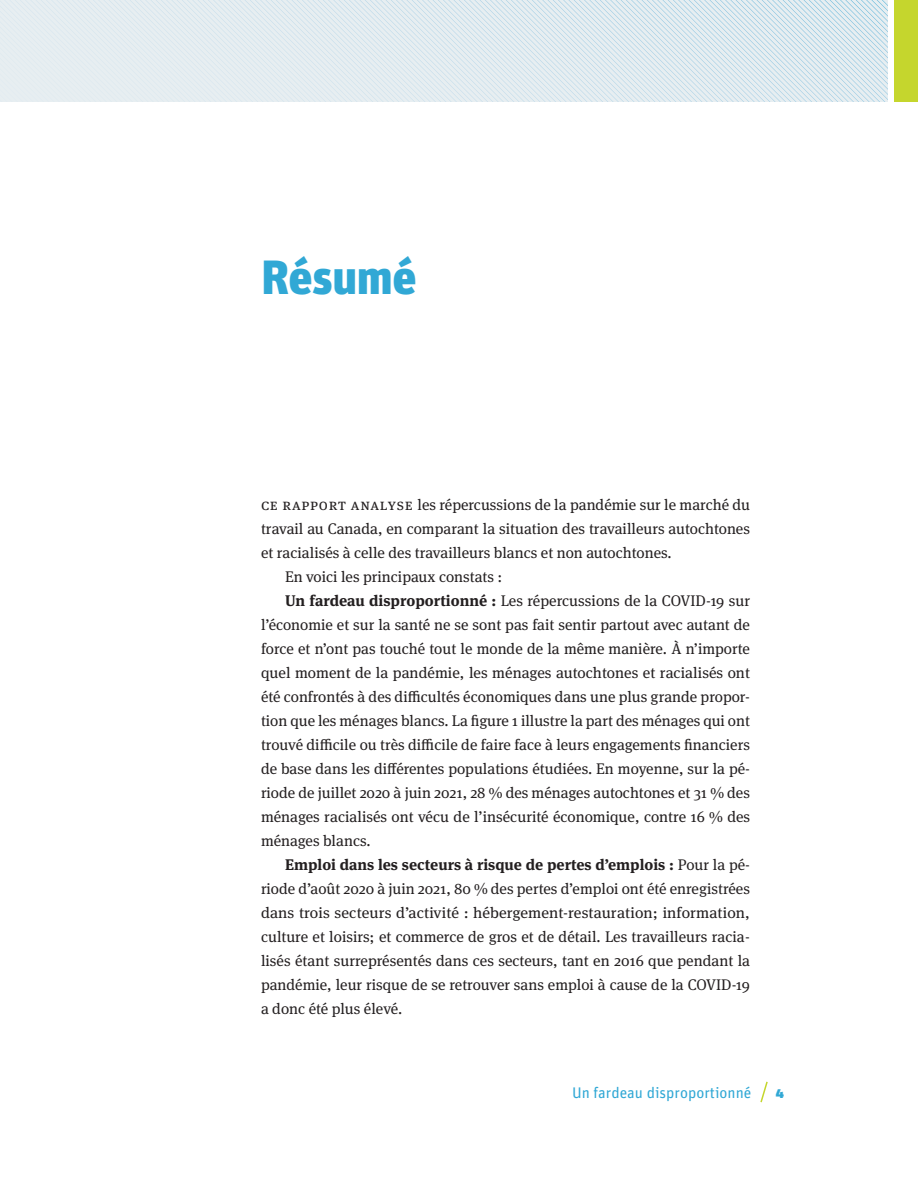
<style>
.page{position:relative;width:918px;height:1188px;background:#fff}
.page>*{position:absolute;margin:0;border:0;box-sizing:border-box;transform-origin:0 0}
.t1{font:900 48px "Unit Pro";letter-spacing:-.01em;color:#31a8d5}
.t2{font:15.3px "Meta Serif Pro";color:#231f20}
.t3{font:15.3px "Meta Serif Pro";letter-spacing:.05em;color:#231f20}
.t4{font:700 15.3px "Meta Serif Pro";color:#231f20}
.t5{font:15.3px "Unit Pro";color:#31a8d5}
.t6{font:900 15.3px "Unit Pro";color:#31a8d5}
.s1{font-weight:700}
.s2{font-weight:400}
</style>
<div class="page">
<svg style="left:760px;top:1081px;width:8px;height:22px"></svg>
<div style="left:0;top:0;width:888px;height:102px;background:#e7eef1"></div>
<div style="left:894px;top:0;width:24px;height:102px;background:#c5d62d"></div>
<svg style="left:138px;top:0;width:750px;height:102px"></svg>
<h1 class="t1" style="left:261px;top:241px;width:157px">Résumé</h1>
<p class="t3" style="left:261px;top:494px;width:491px">Ce rapport analyse les répercussions de la pandémie sur le marché du</p>
<p class="t2" style="left:261px;top:518px;width:491px">travail au Canada, en comparant la situation des travailleurs autochtones</p>
<p class="t2" style="left:261px;top:542px;width:412px">et racialisés à celle des travailleurs blancs et non autochtones.</p>
<p class="t2" style="left:285px;top:566px;width:219px">En voici les principaux constats :</p>
<p class="t2" style="left:285px;top:590px;width:467px"><span class="s1">Un fardeau disproportionné :</span> Les répercussions de la COVID-19 sur</p>
<p class="t2" style="left:261px;top:614px;width:491px">l’économie et sur la santé ne se sont pas fait sentir partout avec autant de</p>
<p class="t2" style="left:261px;top:638px;width:490px">force et n’ont pas touché tout le monde de la même manière. À n’importe</p>
<p class="t2" style="left:261px;top:662px;width:491px">quel moment de la pandémie, les ménages autochtones et racialisés ont</p>
<p class="t2" style="left:261px;top:686px;width:491px">été confrontés à des difficultés économiques dans une plus grande propor-</p>
<p class="t2" style="left:261px;top:710px;width:491px">tion que les ménages blancs. La figure 1 illustre la part des ménages qui ont</p>
<p class="t2" style="left:261px;top:734px;width:490px">trouvé difficile ou très difficile de faire face à leurs engagements financiers</p>
<p class="t2" style="left:261px;top:758px;width:491px">de base dans les différentes populations étudiées. En moyenne, sur la pé-</p>
<p class="t2" style="left:261px;top:782px;width:491px">riode de juillet 2020 à juin 2021, 28 % des ménages autochtones et 31 % des</p>
<p class="t2" style="left:261px;top:806px;width:491px">ménages racialisés ont vécu de l’insécurité économique, contre 16 % des</p>
<p class="t2" style="left:261px;top:830px;width:111px">ménages blancs.</p>
<p class="t4" style="left:285px;top:852px;width:466px">Emploi dans les secteurs à risque de pertes d’emplois : <span class="s2">Pour la pé-</span></p>
<p class="t2" style="left:261px;top:878px;width:491px">riode d’août 2020 à juin 2021, 80 % des pertes d’emploi ont été enregistrées</p>
<p class="t2" style="left:261px;top:902px;width:490px">dans trois secteurs d’activité : hébergement-restauration; information,</p>
<p class="t2" style="left:261px;top:926px;width:491px">culture et loisirs; et commerce de gros et de détail. Les travailleurs racia-</p>
<p class="t2" style="left:261px;top:950px;width:491px">lisés étant surreprésentés dans ces secteurs, tant en 2016 que pendant la</p>
<p class="t2" style="left:261px;top:974px;width:491px">pandémie, leur risque de se retrouver sans emploi à cause de la COVID-19</p>
<p class="t2" style="left:261px;top:998px;width:143px">a donc été plus élevé.</p>
<p class="t5" style="left:572px;top:1082px;width:181px">Un fardeau disproportionné</p>
<p class="t6" style="left:776px;top:1081px;width:10px">4</p>
</div>
